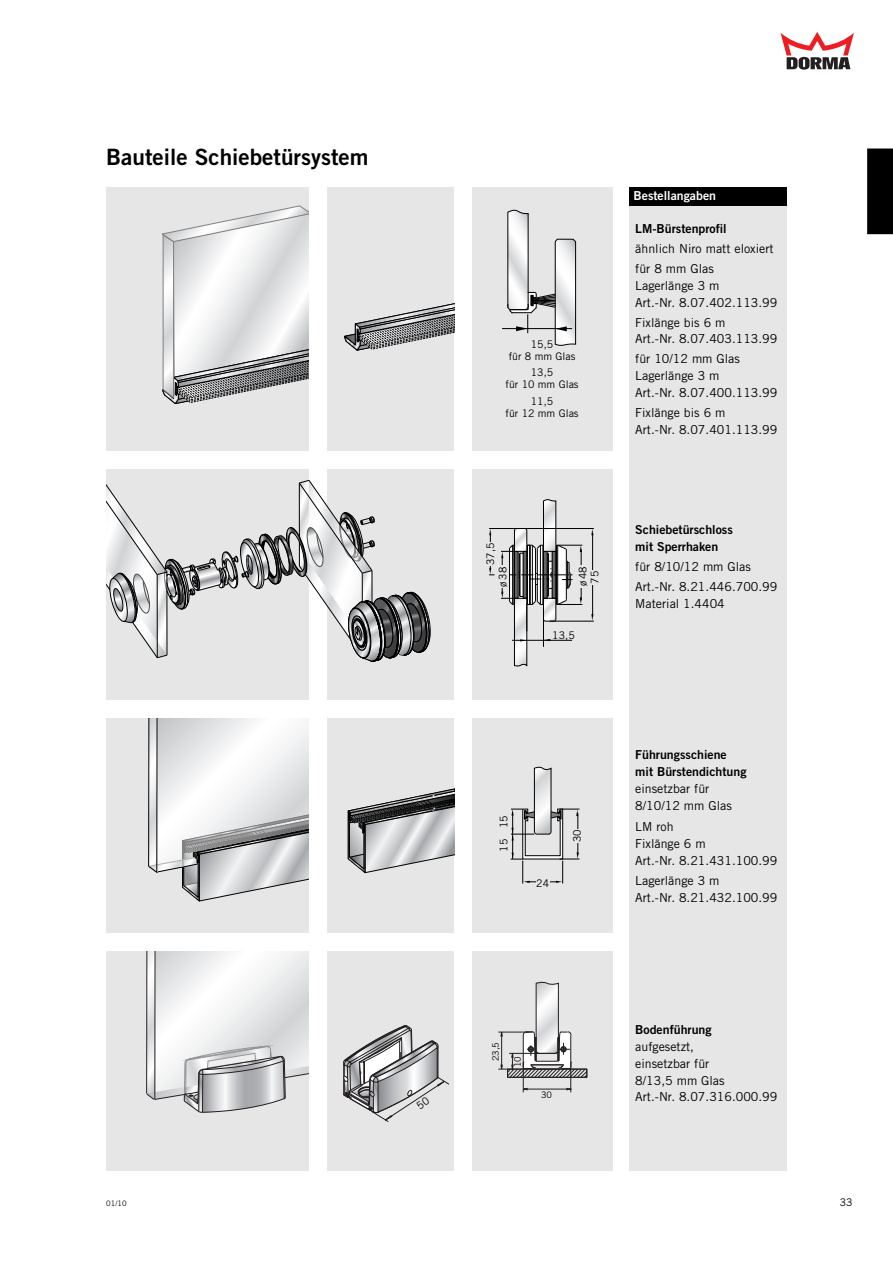
<style>
.page{position:relative;width:893px;height:1263px;background:#fff}
.page>*{position:absolute;margin:0;border:0;box-sizing:border-box;transform-origin:0 0}
.t1{font:22.5px "Trade Gothic Bold Two";color:#000}
.t2{font:12.3px/17px "Trade Gothic";color:#000}
.t3{font:12.3px/17px "Trade Gothic Bold Two";color:#000}
.t4{font:12.3px "Trade Gothic Bold Two";color:#fff}
.t5{font:10.5px/12px "Trade Gothic";color:#000;text-align:center}
.t6{font:9px "Trade Gothic";color:#000}
.t7{font:7.5px "Trade Gothic";color:#000}
</style>
<div class="page">
<div style="left:106px;top:187px;width:506px;height:983px;background:#e6e6e6"></div>
<div style="left:629px;top:187px;width:158px;height:983px;background:#e6e6e6"></div>
<div style="left:629px;top:187px;width:158px;height:19px;background:#000"></div>
<div style="left:455px;top:186px;width:17px;height:986px;background:#fff"></div>
<svg style="left:344px;top:301px;width:111px;height:56px"></svg>
<svg style="left:162px;top:205px;width:147px;height:200px"></svg>
<svg style="left:347px;top:788px;width:107px;height:86px"></svg>
<svg style="left:148px;top:718px;width:161px;height:184px"></svg>
<svg style="left:146px;top:951px;width:163px;height:162px"></svg>
<svg style="left:502px;top:209px;width:75px;height:137px"></svg>
<div style="left:104px;top:452px;width:508px;height:17px;background:#fff"></div>
<div style="left:104px;top:701px;width:508px;height:17px;background:#fff"></div>
<div style="left:309px;top:186px;width:17px;height:986px;background:#fff"></div>
<hr style="left:527px;top:1089px;width:40px;height:1px;background:#231f20">
<hr style="left:570px;top:1062px;width:1px;height:30px;background:#231f20">
<hr style="left:523px;top:1062px;width:1px;height:30px;background:#231f20">
<svg style="left:522px;top:1087px;width:6px;height:4px"></svg>
<svg style="left:566px;top:1087px;width:6px;height:4px"></svg>
<svg style="left:498px;top:981px;width:90px;height:97px"></svg>
<svg style="left:106px;top:480px;width:325px;height:189px"></svg>
<svg style="left:489px;top:499px;width:105px;height:168px"></svg>
<div style="left:487px;top:542px;width:11px;height:24px;background:#e6e6e6"></div>
<div style="left:499px;top:566px;width:10px;height:22px;background:#e6e6e6"></div>
<div style="left:579px;top:565px;width:10px;height:22px;background:#e6e6e6"></div>
<div style="left:591px;top:570px;width:10px;height:15px;background:#e6e6e6"></div>
<svg style="left:510px;top:766px;width:70px;height:118px"></svg>
<div style="left:536px;top:879px;width:13px;height:11px;background:#e6e6e6"></div>
<div style="left:573px;top:829px;width:11px;height:14px;background:#e6e6e6"></div>
<div style="left:106px;top:933px;width:508px;height:17px;background:#fff"></div>
<div style="left:867px;top:149px;width:26px;height:85px;background:#000"></div>
<svg style="left:780px;top:32px;width:74px;height:38px"></svg>
<svg style="left:343px;top:1025px;width:106px;height:97px"></svg>
<h1 class="t1" style="left:106px;top:149px;width:264px">Bauteile Schiebetürsystem</h1>
<p class="t5" style="left:509px;top:339px;width:68px">15,5<br>für 8 mm Glas</p>
<p class="t5" style="left:505px;top:368px;width:75px">13,5<br>für 10 mm Glas</p>
<p class="t5" style="left:505px;top:396px;width:75px">11,5<br>für 12 mm Glas</p>
<p class="t4" style="left:634px;top:191px;width:84px">Bestellangaben</p>
<p class="t3" style="left:635px;top:221px;width:93px">LM-Bürstenprofil</p>
<p class="t2" style="left:635px;top:240px;width:140px;line-height:19.8px">ähnlich Niro matt eloxiert für 8 mm Glas</p>
<p class="t2" style="left:635px;top:278px;width:144px">Lagerlänge 3 m<br>Art.-Nr. 8.07.402.113.99</p>
<p class="t2" style="left:635px;top:315px;width:144px">Fixlänge bis 6 m<br>Art.-Nr. 8.07.403.113.99</p>
<p class="t2" style="left:635px;top:351px;width:144px">für 10/12 mm Glas<br>Lagerlänge 3 m<br>Art.-Nr. 8.07.400.113.99</p>
<p class="t2" style="left:635px;top:405px;width:144px">Fixlänge bis 6 m<br>Art.-Nr. 8.07.401.113.99</p>
<p class="t5" style="left:485px;top:565px;width:24px;rotate:-90deg">37,5</p>
<p class="t5" style="left:498px;top:587px;width:22px;rotate:-90deg">ø38</p>
<p class="t5" style="left:578px;top:586px;width:22px;text-align:left;rotate:-90deg">ø48<br>75</p>
<p class="t5" style="left:552px;top:631px;width:24px">13,5</p>
<p class="t3" style="left:635px;top:522px;width:99px">Schiebetürschloss mit Sperrhaken</p>
<p class="t2" style="left:635px;top:558px;width:144px;line-height:19.8px">für 8/10/12 mm Glas<br>Art.-Nr. 8.21.446.700.99</p>
<p class="t2" style="left:635px;top:596px;width:91px">Material 1.4404</p>
<p class="t5" style="left:499px;top:828px;width:14px;rotate:-90deg">15</p>
<p class="t5" style="left:499px;top:852px;width:14px;rotate:-90deg">15</p>
<p class="t5" style="left:536px;top:878px;width:14px">24</p>
<p class="t5" style="left:572px;top:842px;width:14px;rotate:-90deg">30</p>
<p class="t3" style="left:635px;top:747px;width:113px">Führungsschiene mit Bürstendichtung</p>
<p class="t2" style="left:635px;top:781px;width:98px">einsetzbar für<br>8/10/12 mm Glas</p>
<p class="t2" style="left:635px;top:819px;width:144px">LM roh<br>Fixlänge 6 m<br>Art.-Nr. 8.21.431.100.99</p>
<p class="t2" style="left:635px;top:873px;width:144px">Lagerlänge 3 m<br>Art.-Nr. 8.21.432.100.99</p>
<p class="t6" style="left:492px;top:1061px;width:21px;rotate:-90deg">23,5</p>
<p class="t6" style="left:514px;top:1067px;width:12px;rotate:-90deg">10</p>
<p class="t6" style="left:541px;top:1092px;width:12px">30</p>
<p class="t3" style="left:635px;top:1022px;width:78px">Bodenführung</p>
<p class="t2" style="left:635px;top:1039px;width:144px">aufgesetzt,<br>einsetzbar für<br>8/13,5 mm Glas<br>Art.-Nr. 8.07.316.000.99</p>
<p class="t7" style="left:106px;top:1201px;width:22px">01/10</p>
<p class="t5" style="left:840px;top:1197px;width:14px">33</p>
</div>
